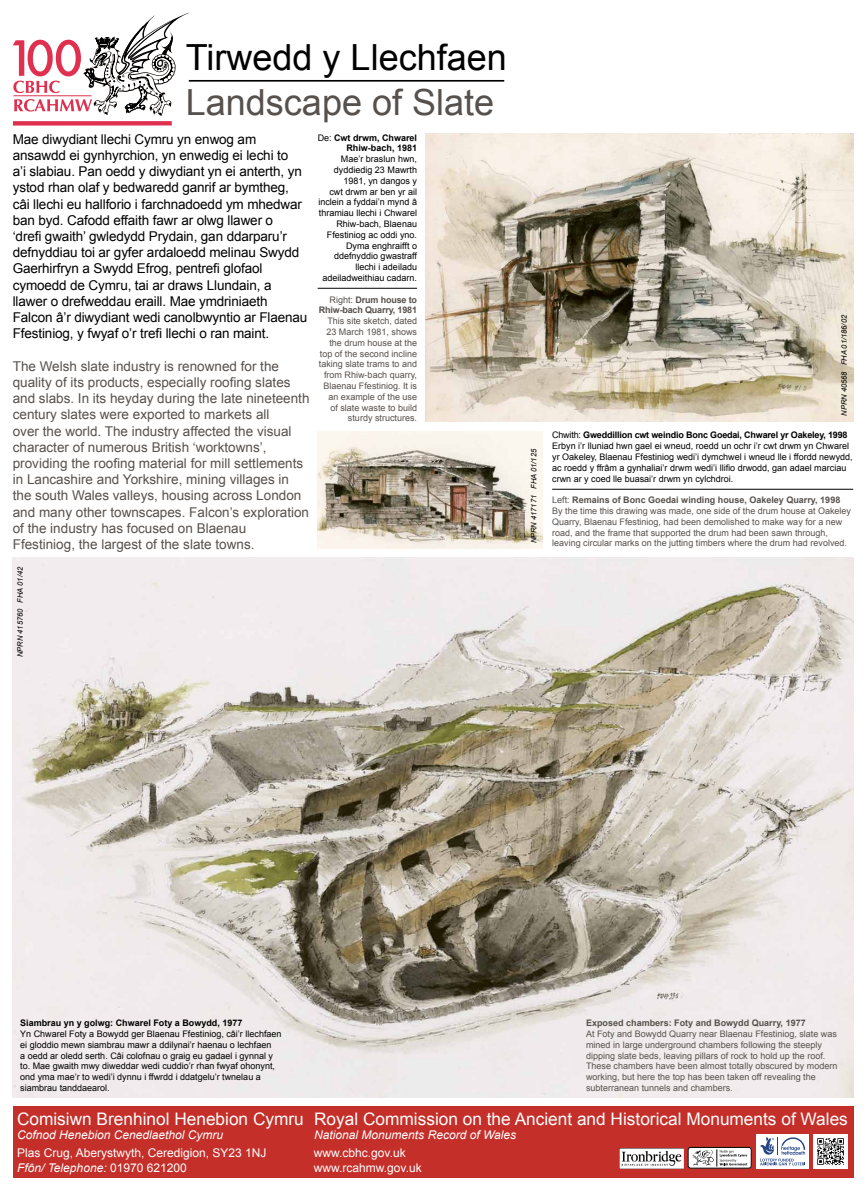
<style>
.page{position:relative;width:866px;height:1191px;background:#fff}
.page>*{position:absolute;margin:0;border:0;box-sizing:border-box;transform-origin:0 0}
.t1{font:36px "Arial";color:#000}
.t2{font:36px "Arial";color:#57514d}
.t3{font:17.25px "Arial";color:#fff}
.t4{font:13.5px/16.2px "Arial";letter-spacing:-.01em;color:#000}
.t5{font:13.5px/16.2px "Arial";color:#57514d}
.t6{font:12px/14.4px "Arial";color:#fff}
.t7{font:italic 12px "Arial";color:#fff}
.t8{font:9px/10.8px "Arial";color:#000}
.t9{font:9px/10.8px "Arial";color:#57514d}
.t10{font:700 9px/10.8px "Arial";color:#000;text-align:right}
.t11{font:700 9px "Arial";color:#57514d}
.t12{font:700 9px/10.8px "Arial";letter-spacing:-.02em;color:#57514d;text-align:right}
.t13{font:italic 7.5px "Arial";letter-spacing:-.005em;color:#000}
.s1{font-weight:400}
.s2{font-weight:700}
.s3{font-style:italic}
</style>
<div class="page">
<svg style="left:13px;top:13px;width:176px;height:113px"></svg>
<hr style="left:189px;top:80px;width:315px;height:2px;background:#000">
<div style="left:13px;top:1106px;width:840px;height:72px;background:#c42f2a"></div>
<div style="left:813px;top:1134px;width:34px;height:34px;background:#fff"></div>
<svg style="left:817px;top:1138px;width:27px;height:27px"></svg>
<img style="left:13px;top:557px;width:840px;height:540px">
<img style="left:317px;top:432px;width:225px;height:116px">
<img style="left:425px;top:134px;width:428px;height:287px">
<hr style="left:317px;top:288px;width:100px;height:1px;background:#000">
<hr style="left:552px;top:489px;width:301px;height:1px;background:#000">
<div style="left:687px;top:1147px;width:64px;height:21px;background:#fff;border-radius:3px"></div>
<div style="left:687px;top:1147px;width:64px;height:21px;border:1px solid #000;border-radius:3px"></div>
<svg style="left:692px;top:1149px;width:55px;height:17px"></svg>
<img style="left:619px;top:1148px;width:64px;height:20px">
<div style="left:756px;top:1134px;width:52px;height:34px;background:#fff"></div>
<svg style="left:760px;top:1137px;width:45px;height:28px"></svg>
<h1 class="t1" style="left:186px;top:34px;width:322px">Tirwedd y Llechfaen</h1>
<h1 class="t2" style="left:186px;top:79px;width:310px">Landscape of Slate</h1>
<p class="t4" style="left:13px;top:131px;width:296px">Mae diwydiant llechi Cymru yn enwog am ansawdd ei gynhyrchion, yn enwedig ei lechi to<br>a’i slabiau. Pan oedd y diwydiant yn ei anterth, yn ystod rhan olaf y bedwaredd ganrif ar bymtheg, câi llechi eu hallforio i farchnadoedd ym mhedwar ban byd. Cafodd effaith fawr ar olwg llawer o<br>‘drefi gwaith’ gwledydd Prydain, gan ddarparu’r defnyddiau toi ar gyfer ardaloedd melinau Swydd Gaerhirfryn a Swydd Efrog, pentrefi glofaol cymoedd de Cymru, tai ar draws Llundain, a llawer o drefweddau eraill. Mae ymdriniaeth Falcon â’r diwydiant wedi canolbwyntio ar Flaenau Ffestiniog, y fwyaf o’r trefi llechi o ran maint.</p>
<p class="t5" style="left:13px;top:358px;width:298px">The Welsh slate industry is renowned for the quality of its products, especially roofing slates and slabs. In its heyday during the late nineteenth century slates were exported to markets all<br>over the world. The industry affected the visual character of numerous British ‘worktowns’, providing the roofing material for mill settlements in Lancashire and Yorkshire, mining villages in the south Wales valleys, housing across London and many other townscapes. Falcon’s exploration of the industry has focused on Blaenau Ffestiniog, the largest of the slate towns.</p>
<p class="t10" style="left:317px;top:132px;width:101px"><span class="s1">De:</span> Cwt drwm, Chwarel<br>Rhiw-bach, 1981</p>
<p class="t8" style="left:318px;top:154px;width:100px;text-align:right">Mae’r braslun hwn, dyddiedig 23 Mawrth<br>1981, yn dangos y<br>cwt drwm ar ben yr ail inclein a fyddai’n mynd â thramiau llechi i Chwarel<br>Rhiw-bach, Blaenau<br>Ffestiniog ac oddi yno.<br>Dyma enghraifft o ddefnyddio gwastraff llechi i adeiladu adeiladweithiau cadarn.</p>
<p class="t12" style="left:319px;top:294px;width:100px"><span class="s1">Right:</span> Drum house to<br>Rhiw-bach Quarry, 1981</p>
<p class="t9" style="left:319px;top:316px;width:100px;text-align:right">This site sketch, dated<br>23 March 1981, shows the drum house at the top of the second incline taking slate trams to and from Rhiw-bach quarry,<br>Blaenau Ffestiniog. It is an example of the use of slate waste to build sturdy structures.</p>
<p class="t13" style="left:15px;top:657px;width:92px;rotate:-90deg">NPRN 415760 FHA 01/42</p>
<p class="t13" style="left:528px;top:543px;width:96px;rotate:-90deg">NPRN 417171 FHA 01/125</p>
<p class="t13" style="left:839px;top:416px;width:102px;rotate:-90deg">NPRN 40568 FHA 01/186/02</p>
<p class="t8" style="left:552px;top:430px;width:302px">Chwith: <span class="s2">Gweddillion cwt weindio Bonc Goedai, Chwarel yr Oakeley, 1998<br></span>Erbyn i’r lluniad hwn gael ei wneud, roedd un ochr i’r cwt drwm yn Chwarel yr Oakeley, Blaenau Ffestiniog wedi’i dymchwel i wneud lle i ffordd newydd, ac roedd y ffrâm a gynhaliai’r drwm wedi’i llifio drwodd, gan adael marciau crwn ar y coed lle buasai’r drwm yn cylchdroi.</p>
<p class="t9" style="left:552px;top:494px;width:300px">Left: <span class="s2">Remains of Bonc Goedai winding house, Oakeley Quarry, 1998<br></span>By the time this drawing was made, one side of the drum house at Oakeley Quarry, Blaenau Ffestiniog, had been demolished to make way for a new road, and the frame that supported the drum had been sawn through, leaving circular marks on the jutting timbers where the drum had revolved.</p>
<p class="t10" style="left:20px;top:1018px;width:224px">Siambrau yn y golwg: Chwarel Foty a Bowydd, 1977</p>
<p class="t8" style="left:20px;top:1028px;width:263px">Yn Chwarel Foty a Bowydd ger Blaenau Ffestiniog, câi’r llechfaen ei gloddio mewn siambrau mawr a ddilynai’r haenau o lechfaen<br>a oedd ar oledd serth. Câi colofnau o graig eu gadael i gynnal y to. Mae gwaith mwy diweddar wedi cuddio’r rhan fwyaf ohonynt, ond yma mae’r to wedi’i dynnu i ffwrdd i ddatgelu’r twnelau a siambrau tanddaearol.</p>
<p class="t11" style="left:586px;top:1017px;width:221px">Exposed chambers: Foty and Bowydd Quarry, 1977</p>
<p class="t9" style="left:586px;top:1028px;width:253px">At Foty and Bowydd Quarry near Blaenau Ffestiniog, slate was mined in large underground chambers following the steeply dipping slate beds, leaving pillars of rock to hold up the roof.<br>These chambers have been almost totally obscured by modern working, but here the top has been taken off revealing the subterranean tunnels and chambers.</p>
<h2 class="t3" style="left:17px;top:1107px;width:288px">Comisiwn Brenhinol Henebion Cymru</h2>
<h3 class="t7" style="left:17px;top:1127px;width:208px">Cofnod Henebion Cenedlaethol Cymru</h3>
<h2 class="t3" style="left:314px;top:1107px;width:535px">Royal Commission on the Ancient and Historical Monuments of Wales</h2>
<h3 class="t7" style="left:314px;top:1127px;width:203px">National Monuments Record of Wales</h3>
<h3 class="t6" style="left:17px;top:1145px;width:251px">Plas Crug, Aberystwyth, Ceredigion, SY23 1NJ<br><span class="s3">Ffôn/ Telephone:</span> 01970 621200</h3>
<h3 class="t6" style="left:314px;top:1145px;width:109px">www.cbhc.gov.uk www.rcahmw.gov.uk</h3>
</div>
